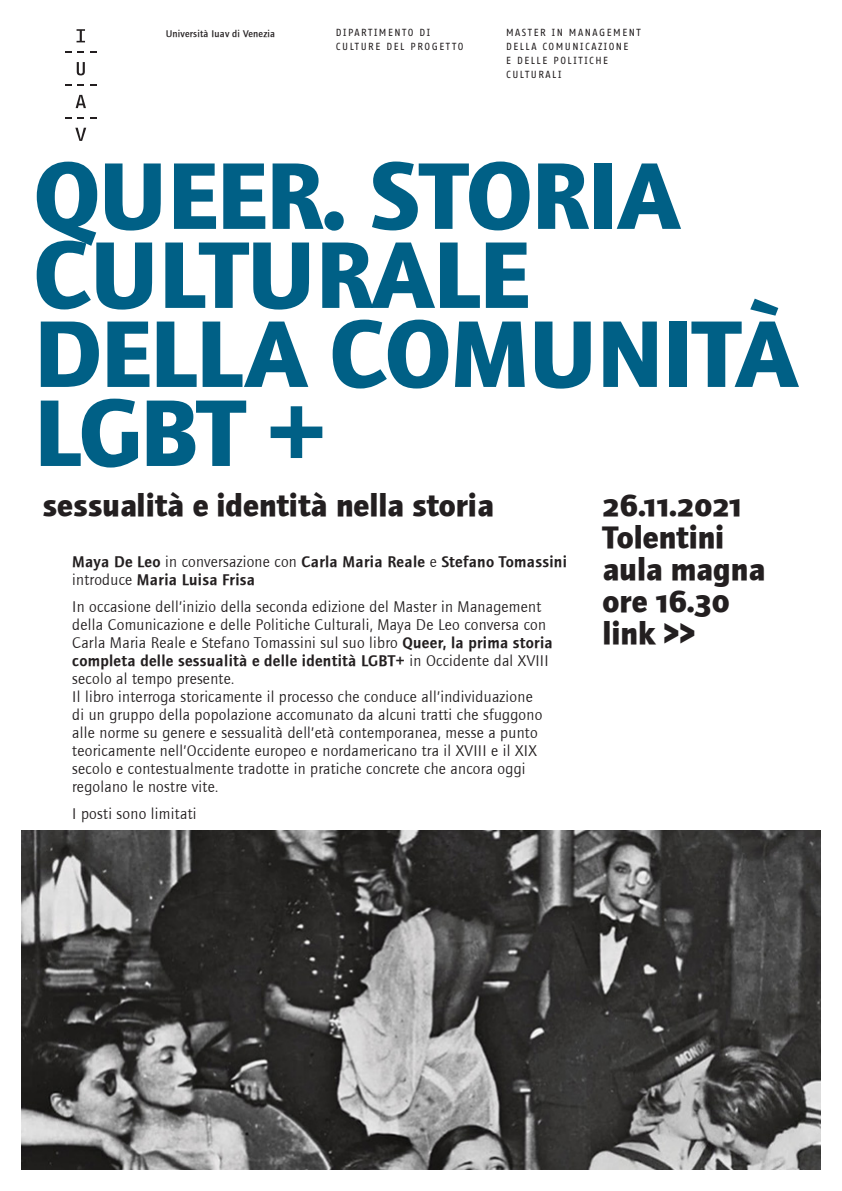
<style>
.page{position:relative;width:842px;height:1191px;background:#fff}
.page>*{position:absolute;margin:0;border:0;box-sizing:border-box;transform-origin:0 0}
.TITOLO{font:700 98px/79px "Foundry Journal";letter-spacing:-.01em;color:#006086}
.SOTTOTITOLO___INFO{font:700 32px "Foundry Journal";color:#231f20}
.SOTTOTITOLO___INFO-2{font:700 32px "Foundry Journal Sc";color:#231f20}
.TESTO_piccolo{font:16px/18px "Foundry Journal";letter-spacing:.02em;color:#231f20}
.TESTO_piccolo-2{font:16px/18px "Foundry Journal Demi";letter-spacing:.02em;color:#231f20}
.INTESTAZIONE_maiusco{font:10px/14px "Fago Office Sans";letter-spacing:.15em;color:#231f20}
.t1{font:500 10px "Foundry Journal";letter-spacing:.02em;color:#231f20}
.s1{font-family:"Foundry Journal"}
.s2{font-family:"Foundry Journal Demi"}
</style>
<div class="page">
<svg style="left:77px;top:29px;width:8px;height:13px"></svg>
<svg style="left:65px;top:51px;width:7px;height:2px"></svg>
<svg style="left:78px;top:51px;width:6px;height:2px"></svg>
<svg style="left:90px;top:51px;width:6px;height:2px"></svg>
<svg style="left:77px;top:62px;width:8px;height:13px"></svg>
<svg style="left:65px;top:84px;width:7px;height:2px"></svg>
<svg style="left:78px;top:84px;width:6px;height:2px"></svg>
<svg style="left:90px;top:84px;width:6px;height:2px"></svg>
<svg style="left:76px;top:95px;width:10px;height:13px"></svg>
<svg style="left:65px;top:117px;width:7px;height:2px"></svg>
<svg style="left:78px;top:117px;width:6px;height:2px"></svg>
<svg style="left:90px;top:117px;width:6px;height:2px"></svg>
<svg style="left:75px;top:128px;width:11px;height:13px"></svg>
<img style="left:21px;top:831px;width:800px;height:338px">
<p class="t1" style="left:166px;top:28px;width:111px">Università Iuav di Venezia</p>
<p class="INTESTAZIONE_maiusco" style="left:336px;top:26px;width:96px">DIPARTIMENTO DI</p>
<p class="INTESTAZIONE_maiusco" style="left:336px;top:40px;width:129px">CULTURE DEL PROGETTO</p>
<p class="INTESTAZIONE_maiusco" style="left:506px;top:26px;width:136px">MASTER IN MANAGEMENT<br>DELLA COMUNICAZIONE</p>
<p class="INTESTAZIONE_maiusco" style="left:506px;top:54px;width:104px">E DELLE POLITICHE</p>
<p class="INTESTAZIONE_maiusco" style="left:506px;top:68px;width:57px">CULTURALI</p>
<p class="TITOLO" style="left:34px;top:156px;width:648px">QUEER. STORIA<br>CULTURALE</p>
<p class="TITOLO" style="left:34px;top:314px;width:765px">DELLA COMUNITÀ<br>LGBT +</p>
<p class="SOTTOTITOLO___INFO" style="left:43px;top:486px;width:453px">sessualità e identità nella storia</p>
<p class="TESTO_piccolo-2" style="left:72px;top:553px;width:496px">Maya De Leo <span class="s1">in conversazione con</span> Carla Maria Reale <span class="s1">e</span> Stefano Tomassini <span class="s1">introduce</span> Maria Luisa Frisa</p>
<p class="TESTO_piccolo" style="left:72px;top:598px;width:482px">In occasione dell’inizio della seconda edizione del Master in Management della Comunicazione e delle Politiche Culturali, Maya De Leo conversa con Carla Maria Reale e Stefano Tomassini sul suo libro <span class="s2">Queer, la prima storia completa delle sessualità e delle identità LGBT+</span> in Occidente dal XVIII secolo al tempo presente.</p>
<p class="TESTO_piccolo" style="left:72px;top:688px;width:472px">Il libro interroga storicamente il processo che conduce all’individuazione di un gruppo della popolazione accomunato da alcuni tratti che sfuggono alle norme su genere e sessualità dell’età contemporanea, messe a punto teoricamente nell’Occidente europeo e nordamericano tra il XVIII e il XIX secolo e contestualmente tradotte in pratiche concrete che ancora oggi regolano le nostre vite.</p>
<p class="TESTO_piccolo" style="left:72px;top:804px;width:126px">I posti sono limitati</p>
<p class="SOTTOTITOLO___INFO-2" style="left:602px;top:486px;width:141px">26.11.2021</p>
<p class="SOTTOTITOLO___INFO" style="left:602px;top:518px;width:123px">Tolentini</p>
<p class="SOTTOTITOLO___INFO" style="left:602px;top:550px;width:164px">aula magna</p>
<p class="SOTTOTITOLO___INFO-2" style="left:602px;top:582px;width:129px"><span class="s1">ore</span> 16.30</p>
<p class="SOTTOTITOLO___INFO" style="left:602px;top:614px;width:95px">link &gt;&gt;</p>
</div>
